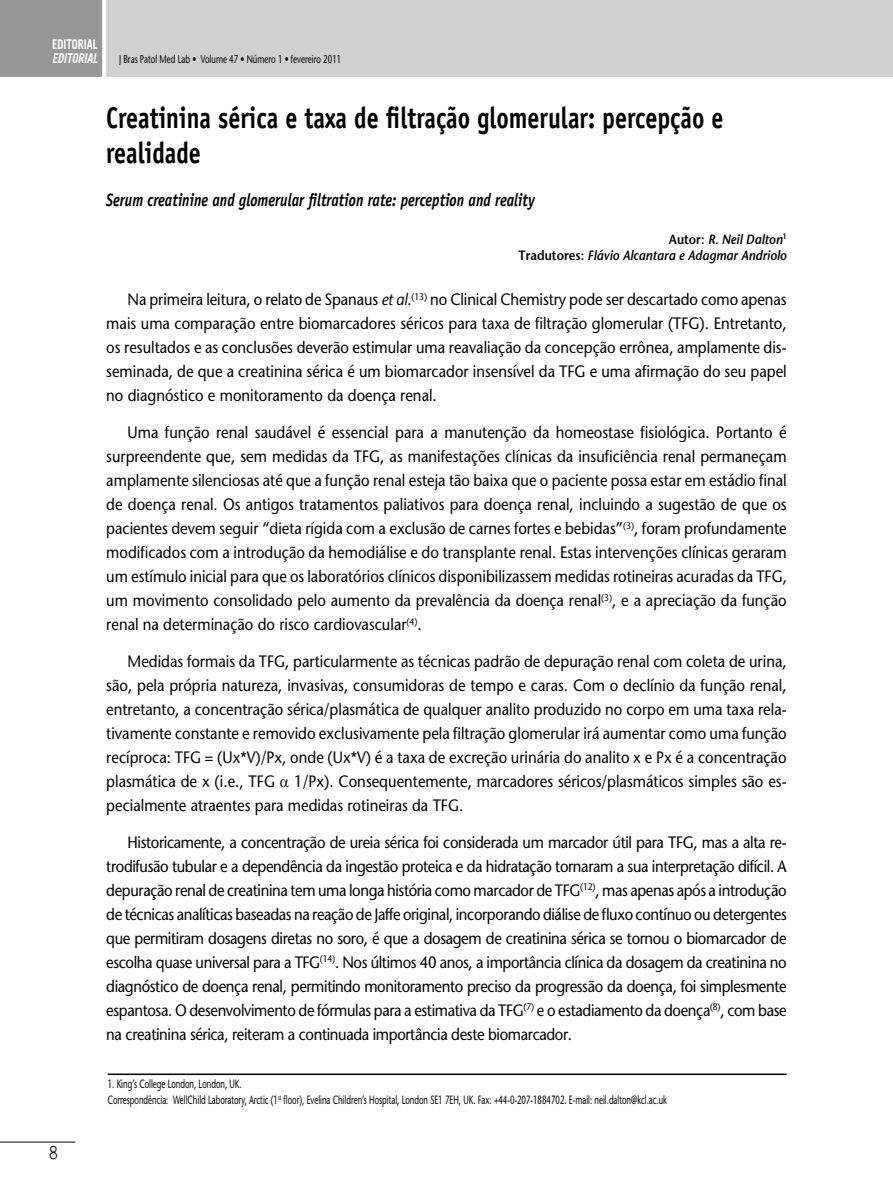
<style>
.page{position:relative;width:893px;height:1191px;background:#fff}
.page>*{position:absolute;margin:0;border:0;box-sizing:border-box;transform-origin:0 0}
.t1{font:700 30px/34.5px "Officina Sans Std";color:#000;scale:.8 1}
.t2{font:italic 700 18px "Officina Sans Std";color:#000;scale:.8 1}
.t3{font:300 18px "Trade Gothic LT Std";color:#000;scale:.8 1}
.t4{font:500 16.5px/24px "Stone Sans Std";color:#000;text-align:justify;scale:.9 1}
.t5{font:italic 600 13.5px/16.2px "Stone Sans Std";color:#000;text-align:right;scale:.9 1}
.t6{font:700 13.5px "Trade Gothic LT Std";color:#fff;scale:.8 1}
.t7{font:italic 700 13.5px "Trade Gothic LT Std";color:#fff;scale:.8 1}
.t8{font:500 12px/16.5px "Stone Sans Std";color:#000;scale:.65 1}
.t9{font:500 11.25px "Stone Sans Std";color:#000;scale:.7 1}
.s1{font-style:normal}
.s2{font-style:italic}
</style>
<div class="page">
<div style="left:0;top:0;width:102px;height:77px;background:#979797"></div>
<div style="left:106px;top:0;width:786px;height:77px;background:#d0d0d0"></div>
<hr style="left:0;top:1141px;width:75px;height:1px;background:#000">
<svg style="left:892px;top:0;width:1px;height:77px"></svg>
<hr style="left:108px;top:1073px;width:679px;height:2px;background:#000">
<p class="t6" style="left:52px;top:36px;width:59px">EDITORIAL</p>
<p class="t7" style="left:52px;top:50px;width:59px">EDITORIAL</p>
<p class="t9" style="left:119px;top:52px;width:319px">J Bras Patol Med Lab • Volume 47 • Número 1 • fevereiro 2011</p>
<p class="t3" style="left:49px;top:1141px;width:12px">8</p>
<h1 class="t1" style="left:106px;top:100px;width:773px">Creatinina sérica e taxa de filtração glomerular: percepção e realidade</h1>
<p class="t2" style="left:106px;top:189px;width:537px">Serum creatinine and glomerular filtration rate: perception and reality</p>
<p class="t5" style="left:519px;top:231px;width:299px"><span class="s1">Autor:</span> R. Neil Dalton<sup>1<br></sup><span class="s1">Tradutores:</span> Flávio Alcantara e Adagmar Andriolo</p>
<p class="t4" style="left:106px;top:288px;width:757px;text-indent:21px">Na primeira leitura, o relato de Spanaus <span class="s2">et al.</span><sup>(13)</sup> no Clinical Chemistry pode ser descartado como apenas mais uma comparação entre biomarcadores séricos para taxa de filtração glomerular (TFG). Entretanto, os resultados e as conclusões deverão estimular uma reavaliação da concepção errônea, amplamente dis&shy;seminada, de que a creatinina sérica é um biomarcador insensível da TFG e uma afirmação do seu papel no diagnóstico e monitoramento da doença renal.</p>
<p class="t4" style="left:106px;top:420px;width:758px;text-indent:21px">Uma função renal saudável é essencial para a manutenção da homeostase fisiológica. Portanto é surpreendente que, sem medidas da TFG, as manifestações clínicas da insuficiência renal permaneçam amplamente silenciosas até que a função renal esteja tão baixa que o paciente possa estar em estádio final de doença renal. Os antigos tratamentos paliativos para doença renal, incluindo a sugestão de que os pacientes devem seguir “dieta rígida com a exclusão de carnes fortes e bebidas”<sup>(3)</sup>, foram profundamente modificados com a introdução da hemodiálise e do transplante renal. Estas intervenções clínicas geraram um estímulo inicial para que os laboratórios clínicos disponibilizassem medidas rotineiras acuradas da TFG, um movimento consolidado pelo aumento da prevalência da doença renal<sup>(3)</sup>, e a apreciação da função renal na determinação do risco cardiovascular<sup>(4)</sup>.</p>
<p class="t4" style="left:106px;top:649px;width:757px;text-indent:21px">Medidas formais da TFG, particularmente as técnicas padrão de depuração renal com coleta de urina, são, pela própria natureza, invasivas, consumidoras de tempo e caras. Com o declínio da função renal, entretanto, a concentração sérica/plasmática de qualquer analito produzido no corpo em uma taxa rela&shy;tivamente constante e removido exclusivamente pela filtração glomerular irá aumentar como uma função recíproca: TFG = (Ux*V)/Px, onde (Ux*V) é a taxa de excreção urinária do analito x e Px é a concentração plasmática de x (i.e., TFG 1/Px). Consequentemente, marcadores séricos/plasmáticos simples são es&shy;pecialmente atraentes para medidas rotineiras da TFG.</p>
<p class="t4" style="left:106px;top:830px;width:758px;text-indent:21px">Historicamente, a concentração de ureia sérica foi considerada um marcador útil para TFG, mas a alta re&shy;trodifusão tubular e a dependência da ingestão proteica e da hidratação tornaram a sua interpretação difícil. A depuração renal de creatinina tem uma longa história como marcador de TFG<sup>(12)</sup>, mas apenas após a introdução de técnicas analíticas baseadas na reação de Jaffe original, incorporando diálise de fluxo contínuo ou detergentes que permitiram dosagens diretas no soro, é que a dosagem de creatinina sérica se tornou o biomarcador de escolha quase universal para a TFG<sup>(14)</sup>. Nos últimos 40 anos, a importância clínica da dosagem da creatinina no diagnóstico de doença renal, permitindo monitoramento preciso da progressão da doença, foi simplesmente espantosa. O desenvolvimento de fórmulas para a estimativa da TFG<sup>(7)</sup> e o estadiamento da doença<sup>(8)</sup>, com base na creatinina sérica, reiteram a continuada importância deste biomarcador.</p>
<p class="t8" style="left:108px;top:1075px;width:862px">1. King’s College London, London, UK.<br>Correspondência: WellChild Laboratory, Arctic (1<sup>st</sup> floor), Evelina Children’s Hospital, London SE1 7EH, UK. Fax: +44-0-207-1884702. E-mail: neil.dalton@kcl.ac.uk</p>
</div>
